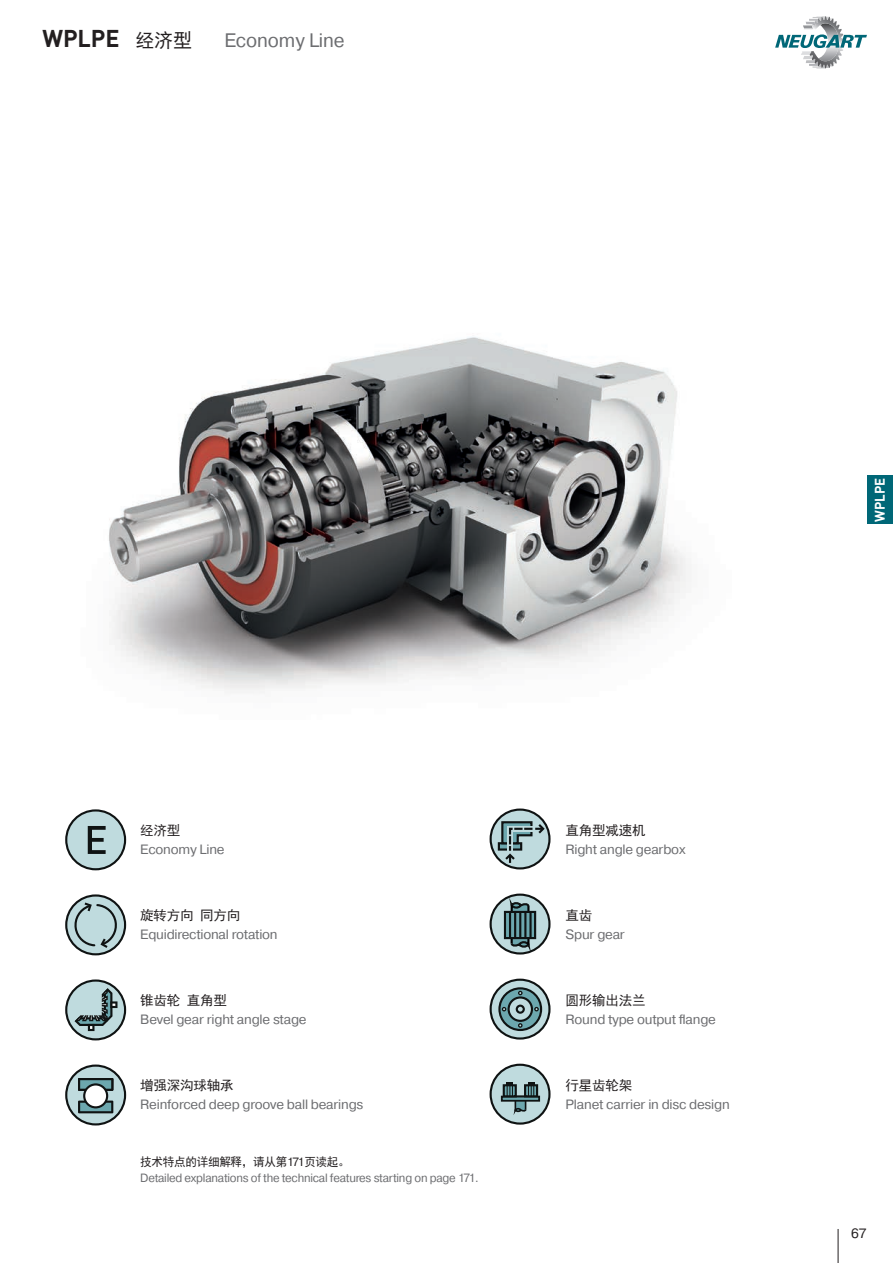
<style>
.page{position:relative;width:893px;height:1263px;background:#fff}
.page>*{position:absolute;margin:0;border:0;box-sizing:border-box;transform-origin:0 0}
.t1{font:700 24px "DIN Pro";letter-spacing:-.005em;color:#231f20}
.t2{font:19.5px "Pragmatica";letter-spacing:-.005em;color:#6c6d70}
.t3{font:700 13.8px "DIN Pro";color:#fff;scale:.96 1}
.t4{font:13.5px "Pragmatica";letter-spacing:-.015em;color:#6c6d70}
.t5{font:13.5px "Sim Hei";letter-spacing:-.015em;color:#231f20}
.t6{font:13.5px "Pragmatica";color:#231f20}
.t7{font:12px "Pragmatica";letter-spacing:-.02em;color:#6c6d70;scale:.96 1}
.t8{font:12px "Sim Hei";letter-spacing:-.02em;color:#231f20;scale:.96 1}
.s1{font-family:"Sim Hei";font-weight:400;font-size:19.5px}
.s2{font-family:"Pragmatica"}
</style>
<div class="page">
<svg style="left:775px;top:16px;width:92px;height:53px"></svg>
<hr style="left:838px;top:1229px;width:1px;height:34px;background:#231f20">
<img style="left:71px;top:337px;width:620px;height:484px">
<div style="left:867px;top:475px;width:26px;height:49px;background:#006777"></div>
<div style="left:66px;top:810px;width:59px;height:59px;background:#bfdbde;border-radius:50%"></div>
<div style="left:65px;top:809px;width:61px;height:61px;border:2px solid #0f1313;border-radius:50%"></div>
<svg style="left:88px;top:826px;width:18px;height:28px"></svg>
<svg style="left:66px;top:895px;width:59px;height:59px"></svg>
<div style="left:65px;top:894px;width:61px;height:61px;border:2px solid #0f1313;border-radius:50%"></div>
<svg style="left:74px;top:901px;width:43px;height:48px;background:#a2babd"></svg>
<svg style="left:66px;top:980px;width:59px;height:59px"></svg>
<div style="left:65px;top:979px;width:61px;height:61px;border:2px solid #0f1313;border-radius:50%"></div>
<svg style="left:75px;top:988px;width:42px;height:43px;background:#8ba3a6"></svg>
<svg style="left:66px;top:1065px;width:59px;height:59px"></svg>
<div style="left:65px;top:1064px;width:61px;height:61px;border:2px solid #0f1313;border-radius:50%"></div>
<svg style="left:78px;top:1078px;width:35px;height:35px"></svg>
<svg style="left:491px;top:809px;width:58px;height:59px"></svg>
<div style="left:490px;top:808px;width:60px;height:61px;border:2px solid #0f1313;border-radius:50%"></div>
<div style="left:498px;top:842px;width:24px;height:9px;border:2px solid #0f1313"></div>
<svg style="left:500px;top:820px;width:46px;height:43px;background:#8ca6a9"></svg>
<svg style="left:491px;top:895px;width:58px;height:58px"></svg>
<div style="left:490px;top:893px;width:60px;height:61px;border:2px solid #0f1313;border-radius:50%"></div>
<svg style="left:505px;top:900px;width:31px;height:50px"></svg>
<div style="left:504px;top:911px;width:32px;height:28px;border:2px solid #0f1313"></div>
<svg style="left:491px;top:980px;width:58px;height:58px"></svg>
<div style="left:490px;top:979px;width:60px;height:60px;border:2px solid #0f1313;border-radius:50%"></div>
<svg style="left:498px;top:987px;width:44px;height:44px;background:#6f8e92"></svg>
<div style="left:491px;top:1065px;width:58px;height:58px;background:#bfdbde;border-radius:50%"></div>
<div style="left:490px;top:1064px;width:60px;height:61px;border:2px solid #0f1313;border-radius:50%"></div>
<div style="left:515px;top:1095px;width:11px;height:15px;background:#6ca7ae;border:2px solid #0f1313"></div>
<div style="left:501px;top:1096px;width:39px;height:6px;border:2px solid #0f1313"></div>
<div style="left:504px;top:1085px;width:12px;height:11px;background:#6ca7ae"></div>
<div style="left:503px;top:1084px;width:14px;height:13px;border:2px solid #0f1313"></div>
<div style="left:525px;top:1085px;width:12px;height:11px;background:#6ca7ae"></div>
<div style="left:524px;top:1084px;width:14px;height:13px;border:2px solid #0f1313"></div>
<svg style="left:506px;top:1083px;width:7px;height:13px"></svg>
<svg style="left:528px;top:1083px;width:7px;height:13px"></svg>
<svg style="left:514px;top:1106px;width:13px;height:8px"></svg>
<p class="t1" style="left:43px;top:19px;width:151px">WPLPE <span class="s1">经济型</span></p>
<p class="t2" style="left:224px;top:28px;width:122px">Economy Line</p>
<p class="t3" style="left:869px;top:522px;width:47px;rotate:-90deg">WPLPE</p>
<p class="t5" style="left:140px;top:823px;width:42px">经济型</p>
<p class="t4" style="left:140px;top:841px;width:86px">Economy Line</p>
<p class="t5" style="left:566px;top:823px;width:81px">直角型减速机</p>
<p class="t4" style="left:566px;top:841px;width:121px">Right angle gearbox</p>
<p class="t5" style="left:140px;top:908px;width:101px">旋转方向 同方向</p>
<p class="t4" style="left:140px;top:926px;width:139px">Equidirectional rotation</p>
<p class="t5" style="left:566px;top:908px;width:28px">直齿</p>
<p class="t4" style="left:566px;top:926px;width:61px">Spur gear</p>
<p class="t5" style="left:140px;top:993px;width:88px">锥齿轮 直角型</p>
<p class="t4" style="left:140px;top:1011px;width:168px">Bevel gear right angle stage</p>
<p class="t5" style="left:566px;top:993px;width:81px">圆形输出法兰</p>
<p class="t4" style="left:566px;top:1011px;width:152px">Round type output flange</p>
<p class="t5" style="left:140px;top:1078px;width:95px">增强深沟球轴承</p>
<p class="t4" style="left:140px;top:1096px;width:225px">Reinforced deep groove ball bearings</p>
<p class="t5" style="left:566px;top:1078px;width:68px">行星齿轮架</p>
<p class="t4" style="left:566px;top:1096px;width:166px">Planet carrier in disc design</p>
<p class="t8" style="left:140px;top:1155px;width:220px">技术特点的详细解释，请从第<span class="s2">171</span>页读起。</p>
<p class="t7" style="left:140px;top:1171px;width:354px">Detailed explanations of the technical features starting on page 171.</p>
<p class="t6" style="left:851px;top:1225px;width:17px">67</p>
</div>
